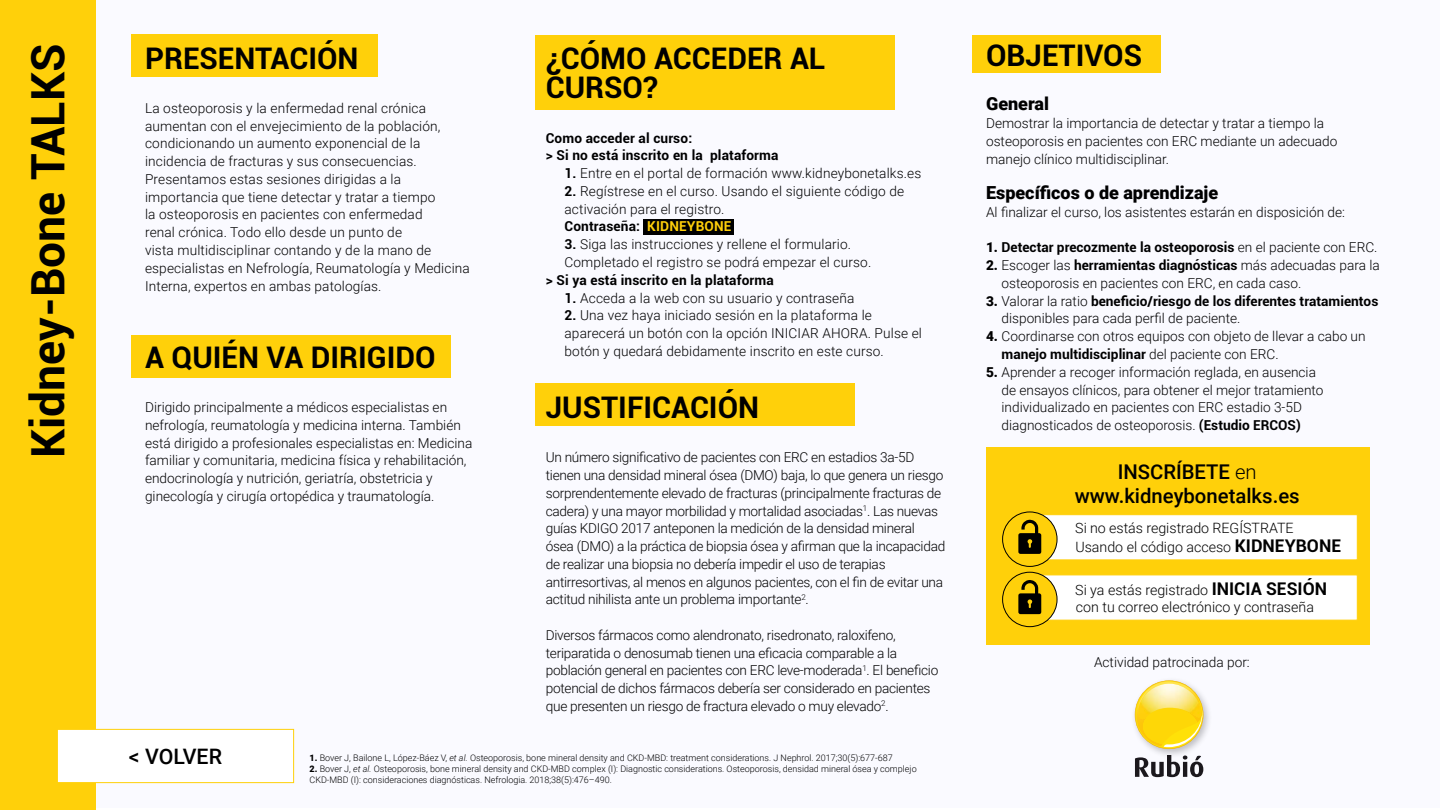
<style>
.page{position:relative;width:1440px;height:810px;background:#fff}
.page>*{position:absolute;margin:0;border:0;box-sizing:border-box;transform-origin:0 0}
.t1{font:700 46.12px "Roboto";color:#000}
.t2{font:700 29.78px/29.8px "Roboto";color:#000}
.t3{font:500 21.3px "Roboto";color:#000}
.t4{font:500 20.33px/23.5px "Roboto";color:#000;text-align:center}
.t5{font:900 18px "Roboto";color:#000}
.t6{font:300 14.25px "Roboto";color:#000}
.t7{font:300 13.65px/17.8px "Roboto";color:#000}
.t8{font:300 13.65px/17.8px "Roboto";letter-spacing:-.02em;color:#000}
.t9{font:700 13.65px/17.8px "Roboto";letter-spacing:.01em;color:#000}
.t10{font:300 9px/11.2px "Roboto";color:#000}
.s1{font-weight:700}
.s2{font-weight:700;color:#ffd00a}
.s3{font-weight:900}
.s4{font-style:italic}
.s5{font-weight:300}
.s6{font-weight:700;font-size:17.48px}
</style>
<div class="page">
<div style="left:0;top:0;width:1440px;height:808px;background:#fafaff"></div>
<div style="left:0;top:0;width:96px;height:810px;background:#ffd00a"></div>
<div style="left:57px;top:729px;width:237px;height:54px;background:#fff;border:1px solid #ffd00a"></div>
<div style="left:643px;top:219px;width:91px;height:15px;background:#000"></div>
<div style="left:131px;top:34px;width:247px;height:43px;background:#ffd00a"></div>
<div style="left:131px;top:335px;width:320px;height:42px;background:#ffd00a"></div>
<div style="left:972px;top:35px;width:188px;height:37px;background:#ffd00a"></div>
<div style="left:986px;top:448px;width:384px;height:197px;background:#ffd00a"></div>
<div style="left:535px;top:384px;width:319px;height:42px;background:#ffd00a"></div>
<div style="left:535px;top:35px;width:359px;height:75px;background:#ffd00a"></div>
<div style="left:1131px;top:676px;width:82px;height:82px;background:#000;opacity:.24"></div>
<svg style="left:1135px;top:680px;width:68px;height:69px"></svg>
<svg style="left:1135px;top:755px;width:68px;height:22px"></svg>
<div style="left:1028px;top:514px;width:330px;height:46px;background:#fff;border:1px solid #ffd00a"></div>
<div style="left:1028px;top:575px;width:330px;height:45px;background:#fff"></div>
<div style="left:1003px;top:512px;width:54px;height:54px;background:#ffd00a;border-radius:50%"></div>
<div style="left:1002px;top:512px;width:55px;height:55px;border:1px solid #000;border-radius:50%"></div>
<div style="left:1003px;top:572px;width:54px;height:55px;background:#ffd00a;border-radius:50%"></div>
<div style="left:1002px;top:572px;width:55px;height:55px;border:1px solid #000;border-radius:50%"></div>
<svg style="left:1018px;top:520px;width:23px;height:34px"></svg>
<svg style="left:1018px;top:580px;width:23px;height:34px"></svg>
<h1 class="t1" style="left:16px;top:458px;width:416px;rotate:-90deg">Kidney-Bone TALKS</h1>
<h2 class="t2" style="left:145px;top:42px;width:215px">PRESENTACIÓN</h2>
<p class="t7" style="left:145px;top:99px;width:326px">La osteoporosis y la enfermedad renal crónica aumentan con el envejecimiento de la población, condicionando un aumento exponencial de la incidencia de fracturas y sus consecuencias.<br>Presentamos estas sesiones dirigidas a la importancia que tiene detectar y tratar a tiempo<br>la osteoporosis en pacientes con enfermedad<br>renal crónica. Todo ello desde un punto de<br>vista multidisciplinar contando y de la mano de especialistas en Nefrología, Reumatología y Medicina Interna, expertos en ambas patologías.</p>
<h2 class="t2" style="left:145px;top:341px;width:292px">A QUIÉN VA DIRIGIDO</h2>
<p class="t7" style="left:145px;top:398px;width:329px">Dirigido principalmente a médicos especialistas en nefrología, reumatología y medicina interna. También está dirigido a profesionales especialistas en: Medicina familiar y comunitaria, medicina física y rehabilitación, endocrinología y nutrición, geriatría, obstetricia y ginecología y cirugía ortopédica y traumatología.</p>
<h2 class="t2" style="left:546px;top:42px;width:281px">¿CÓMO ACCEDER AL<br>CURSO?</h2>
<p class="t9" style="left:546px;top:128px;width:234px">Como acceder al curso:<br>&gt; Si no está inscrito en la plataforma</p>
<p class="t7" style="left:565px;top:164px;width:358px"><span class="s1">1.</span> Entre en el portal de formación www.kidneybonetalks.es</p>
<p class="t7" style="left:565px;top:182px;width:341px"><span class="s1">2.</span> Regístrese en el curso. Usando el siguiente código de activación para el registro.<br><span class="s1">Contraseña:</span> <span class="s2">KIDNEYBONE</span></p>
<p class="t7" style="left:565px;top:235px;width:308px"><span class="s1">3.</span> Siga las instrucciones y rellene el formulario.<br>Completado el registro se podrá empezar el curso.</p>
<p class="t9" style="left:546px;top:271px;width:230px">&gt; Si ya está inscrito en la plataforma</p>
<p class="t7" style="left:565px;top:288px;width:291px"><span class="s1">1.</span> Acceda a la web con su usuario y contraseña</p>
<p class="t7" style="left:565px;top:306px;width:359px"><span class="s1">2.</span> Una vez haya iniciado sesión en la plataforma le aparecerá un botón con la opción INICIAR AHORA. Pulse el botón y quedará debidamente inscrito en este curso.</p>
<h2 class="t2" style="left:546px;top:391px;width:215px">JUSTIFICACIÓN</h2>
<p class="t8" style="left:546px;top:448px;width:401px">Un número significativo de pacientes con ERC en estadios 3a-5D tienen una densidad mineral ósea (DMO) baja, lo que genera un riesgo sorprendentemente elevado de fracturas (principalmente fracturas de cadera) y una mayor morbilidad y mortalidad asociadas<sup>1</sup>. Las nuevas guías KDIGO 2017 anteponen la medición de la densidad mineral ósea (DMO) a la práctica de biopsia ósea y afirman que la incapacidad de realizar una biopsia no debería impedir el uso de terapias antirresortivas, al menos en algunos pacientes, con el fin de evitar una actitud nihilista ante un problema importante<sup>2</sup>.</p>
<p class="t8" style="left:546px;top:626px;width:394px">Diversos fármacos como alendronato, risedronato, raloxifeno, teriparatida o denosumab tienen una eficacia comparable a la población general en pacientes con ERC leve-moderada<sup>1</sup>. El beneficio potencial de dichos fármacos debería ser considerado en pacientes que presenten un riesgo de fractura elevado o muy elevado<sup>2</sup>.</p>
<h3 class="t3" style="left:129px;top:742px;width:94px">&lt; VOLVER</h3>
<p class="t10" style="left:310px;top:751px;width:585px"><span class="s3">1.</span> Bover J, Bailone L, López-Báez V, <span class="s4">et al.</span> Osteoporosis, bone mineral density and CKD-MBD: treatment considerations. J Nephrol. 2017;30(5):677-687</p>
<p class="t10" style="left:310px;top:763px;width:609px"><span class="s3">2.</span> Bover J, <span class="s4">et al.</span> Osteoporosis, bone mineral density and CKD-MBD complex (I): Diagnostic considerations. Osteoporosis, densidad mineral ósea y complejo<br>CKD-MBD (I): consideraciones diagnósticas. Nefrologia. 2018;38(5):476–490.</p>
<h2 class="t2" style="left:986px;top:39px;width:158px">OBJETIVOS</h2>
<h3 class="t5" style="left:986px;top:91px;width:65px">General</h3>
<p class="t7" style="left:986px;top:114px;width:353px">Demostrar la importancia de detectar y tratar a tiempo la osteoporosis en pacientes con ERC mediante un adecuado manejo clínico multidisciplinar.</p>
<h3 class="t5" style="left:986px;top:180px;width:234px">Específicos o de aprendizaje</h3>
<p class="t7" style="left:986px;top:203px;width:360px">Al finalizar el curso, los asistentes estarán en disposición de:</p>
<p class="t9" style="left:986px;top:238px;width:393px"><span class="s3">1.</span> Detectar precozmente la osteoporosis <span class="s5">en el paciente con ERC.</span></p>
<p class="t7" style="left:1002px;top:256px;width:380px;text-indent:-15px"><span class="s3">2.</span> Escoger las <span class="s1">herramientas diagnósticas</span> más adecuadas para la osteoporosis en pacientes con ERC, en cada caso.</p>
<p class="t7" style="left:1002px;top:291px;width:378px;text-indent:-15px"><span class="s3">3.</span> Valorar la ratio <span class="s1">beneficio/riesgo de los diferentes tratamientos </span>disponibles para cada perfil de paciente.</p>
<p class="t7" style="left:1002px;top:327px;width:366px;text-indent:-15px"><span class="s3">4.</span> Coordinarse con otros equipos con objeto de llevar a cabo un <span class="s1">manejo multidisciplinar</span> del paciente con ERC.</p>
<p class="t7" style="left:1002px;top:362px;width:323px;text-indent:-15px"><span class="s3">5.</span> Aprender a recoger información reglada, en ausencia de ensayos clínicos, para obtener el mejor tratamiento individualizado en pacientes con ERC estadio 3-5D diagnosticados de osteoporosis. <span class="s1">(Estudio ERCOS)</span></p>
<h3 class="t4" style="left:1075px;top:459px;width:227px">INSCRÍBETE <span class="s5">en </span>www.kidneybonetalks.es</h3>
<p class="t6" style="left:1075px;top:518px;width:220px">Si no estás registrado REGÍSTRATE</p>
<p class="t6" style="left:1075px;top:537px;width:267px">Usando el código acceso <span class="s6">KIDNEYBONE</span></p>
<p class="t6" style="left:1075px;top:580px;width:253px">Si ya estás registrado <span class="s6">INICIA SESIÓN</span></p>
<p class="t6" style="left:1076px;top:597px;width:240px">con tu correo electrónico y contraseña</p>
<p class="t7" style="left:1094px;top:653px;width:157px">Actividad patrocinada por:</p>
</div>
